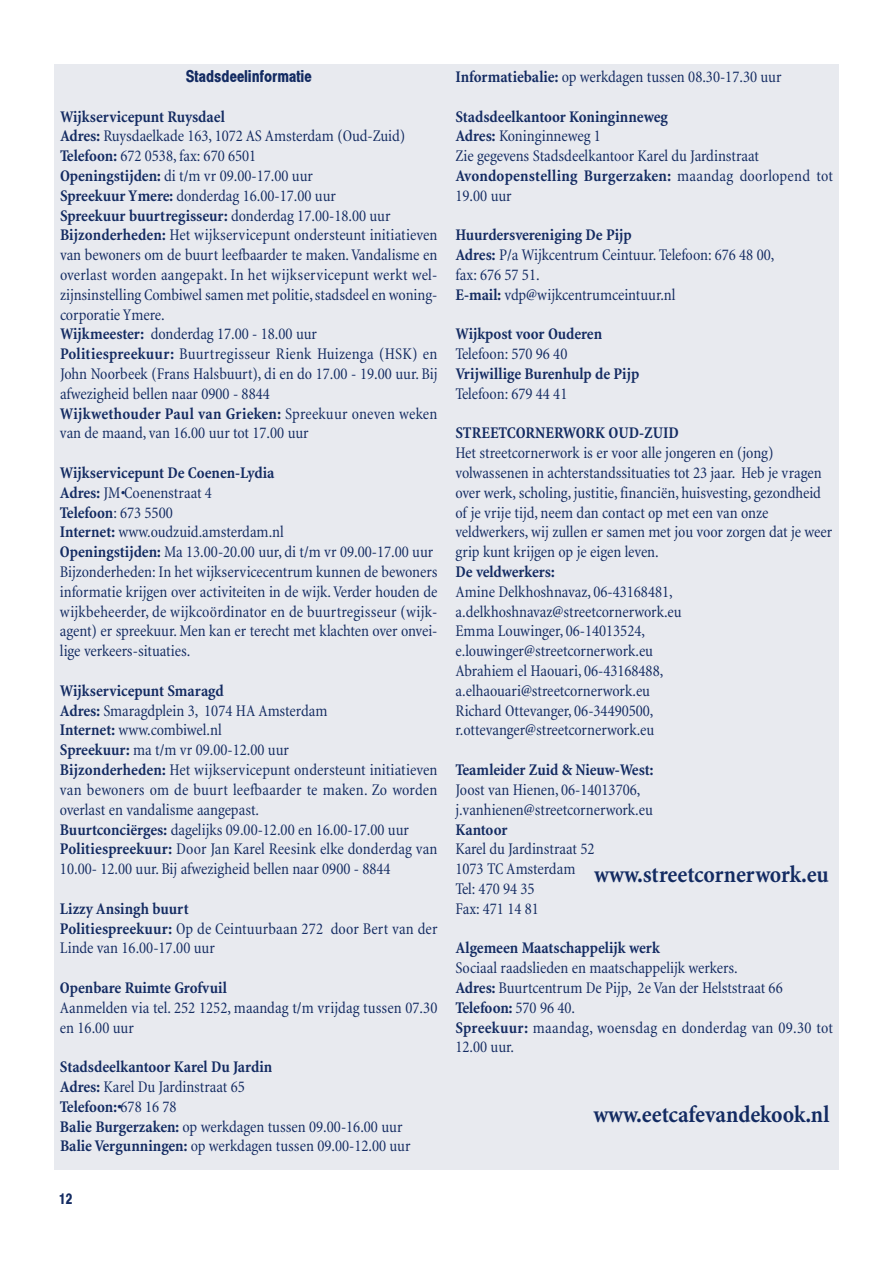
<style>
.page{position:relative;width:893px;height:1263px;background:#fff}
.page>*{position:absolute;margin:0;border:0;box-sizing:border-box;transform-origin:0 0}
.t1{font:700 condensed 24px "Minion";letter-spacing:-.005em;color:#132b62}
.t2{font:condensed 16.5px/19.8px "Minion";color:#132b62}
.t3{font:700 condensed 16.5px "Minion";letter-spacing:-.005em;color:#132b62}
.t4{font:700 16.5px "Xerox Sans Serif Narrow FC";color:#132b62}
.t5{font:700 15px "Xerox Sans Serif Narrow FC";color:#132b62}
.s1{font-weight:700}
</style>
<div class="page">
<div style="left:54px;top:64px;width:785px;height:1105px;background:#e8eaef"></div>
<p class="t4" style="left:186px;top:70px;width:128px">Stadsdeelinformatie</p>
<p class="t2" style="left:60px;top:108px;width:379px"><span class="s1">Wijkservicepunt Ruysdael<br>Adres:</span> Ruysdaelkade 163, 1072 AS Amsterdam (Oud-Zuid)<br><span class="s1">Telefoon:</span> 672 0538, fax: 670 6501<br><span class="s1">Openingstijden:</span> di t/m vr 09.00-17.00 uur<br><span class="s1">Spreekuur Ymere:</span> donderdag 16.00-17.00 uur<br><span class="s1">Spreekuur buurtregisseur:</span> donderdag 17.00-18.00 uur <span class="s1">Bijzonderheden:</span> Het wijkservicepunt ondersteunt initiatieven van bewoners om de buurt leefbaarder te maken.Vandalisme en overlast worden aangepakt. In het wijkservicepunt werkt wel&shy;zijnsinstelling Combiwel samen met politie,stadsdeel en woning&shy;corporatie Ymere.<br><span class="s1">Wijkmeester:</span> donderdag 17.00 - 18.00 uur<br><span class="s1">Politiespreekuur:</span> Buurtregisseur Rienk Huizenga (HSK) en John Noorbeek (Frans Halsbuurt), di en do 17.00 - 19.00 uur. Bij afwezigheid bellen naar 0900 - 8844<br><span class="s1">Wijkwethouder Paul van Grieken:</span> Spreekuur oneven weken van de maand, van 16.00 uur tot 17.00 uur</p>
<p class="t2" style="left:60px;top:464px;width:379px"><span class="s1">Wijkservicepunt De Coenen-Lydia<br>Adres:</span> JM•Coenenstraat 4<br><span class="s1">Telefoon</span>: 673 5500<br><span class="s1">Internet:</span> www.oudzuid.amsterdam.nl<br><span class="s1">Openingstijden:</span> Ma 13.00-20.00 uur, di t/m vr 09.00-17.00 uur Bijzonderheden: In het wijkservicecentrum kunnen de bewoners informatie krijgen over activiteiten in de wijk.Verder houden de wijkbeheerder, de wijkcoördinator en de buurtregisseur (wijk&shy;agent) er spreekuur. Men kan er terecht met klachten over onvei&shy;lige verkeers-situaties.</p>
<p class="t2" style="left:60px;top:682px;width:379px"><span class="s1">Wijkservicepunt Smaragd<br>Adres:</span> Smaragdplein 3, 1074 HA Amsterdam<br><span class="s1">Internet:</span> www.combiwel.nl<br><span class="s1">Spreekuur:</span> ma t/m vr 09.00-12.00 uur<br><span class="s1">Bijzonderheden:</span> Het wijkservicepunt ondersteunt initiatieven van bewoners om de buurt leefbaarder te maken. Zo worden overlast en vandalisme aangepast.<br><span class="s1">Buurtconciërges:</span> dagelijks 09.00-12.00 en 16.00-17.00 uur <span class="s1">Politiespreekuur:</span> Door Jan Karel Reesink elke donderdag van 10.00- 12.00 uur. Bij afwezigheid bellen naar 0900 - 8844</p>
<p class="t2" style="left:60px;top:900px;width:379px"><span class="s1">Lizzy Ansingh buurt<br>Politiespreekuur:</span> Op de Ceintuurbaan 272 door Bert van der<br>Linde van 16.00-17.00 uur</p>
<p class="t3" style="left:60px;top:981px;width:168px">Openbare Ruimte Grofvuil</p>
<p class="t2" style="left:60px;top:999px;width:379px">Aanmelden via tel. 252 1252, maandag t/m vrijdag tussen 07.30 en 16.00 uur</p>
<p class="t2" style="left:60px;top:1058px;width:352px"><span class="s1">Stadsdeelkantoor Karel Du Jardin<br>Adres:</span> Karel Du Jardinstraat 65<br><span class="s1">Telefoon:•</span>678 16 78<br><span class="s1">Balie Burgerzaken:</span> op werkdagen tussen 09.00-16.00 uur <span class="s1">BalieVergunningen:</span> op werkdagen tussen 09.00-12.00 uur</p>
<p class="t5" style="left:59px;top:1193px;width:15px">12</p>
<p class="t2" style="left:455px;top:68px;width:328px"><span class="s1">Informatiebalie:</span> op werkdagen tussen 08.30-17.30 uur</p>
<p class="t2" style="left:455px;top:108px;width:379px"><span class="s1">Stadsdeelkantoor Koninginneweg<br>Adres:</span> Koninginneweg 1<br>Zie gegevens Stadsdeelkantoor Karel du Jardinstraat <span class="s1">Avondopenstelling Burgerzaken:</span> maandag doorlopend tot 19.00 uur</p>
<p class="t2" style="left:455px;top:227px;width:320px"><span class="s1">Huurdersvereniging De Pijp<br>Adres:</span> P/a Wijkcentrum Ceintuur. Telefoon: 676 48 00, fax: 676 57 51.<br><span class="s1">E-mail:</span> vdp@wijkcentrumceintuur.nl</p>
<p class="t3" style="left:455px;top:328px;width:148px">Wijkpost voor Ouderen</p>
<p class="t2" style="left:455px;top:345px;width:113px">Telefoon: 570 96 40</p>
<p class="t3" style="left:455px;top:368px;width:185px">Vrijwillige Burenhulp de Pijp</p>
<p class="t2" style="left:455px;top:385px;width:113px">Telefoon: 679 44 41</p>
<p class="t3" style="left:455px;top:427px;width:225px">STREETCORNERWORK OUD-ZUID</p>
<p class="t2" style="left:455px;top:444px;width:378px">Het streetcornerwork is er voor alle jongeren en (jong) volwassenen in achterstandssituaties tot 23 jaar. Heb je vragen over werk,scholing, justitie, financiën, huisvesting, gezondheid of je vrije tijd, neem dan contact op met een van onze veldwerkers,wij zullen er samen met jou voor zorgen dat je weer grip kunt krijgen op je eigen leven.</p>
<p class="t3" style="left:455px;top:566px;width:101px">De veldwerkers:</p>
<p class="t2" style="left:455px;top:583px;width:228px">Amine Delkhoshnavaz, 06-43168481, a.delkhoshnavaz@streetcornerwork.eu Emma Louwinger, 06-14013524, e.louwinger@streetcornerwork.eu Abrahiem el Haouari, 06-43168488, a.elhaouari@streetcornerwork.eu Richard Ottevanger, 06-34490500, r.ottevanger@streetcornerwork.eu</p>
<p class="t3" style="left:455px;top:764px;width:199px">Teamleider Zuid &amp; Nieuw-West:</p>
<p class="t2" style="left:455px;top:781px;width:199px">Joost van Hienen, 06-14013706, j.vanhienen@streetcornerwork.eu</p>
<p class="t3" style="left:455px;top:823px;width:54px">Kantoor</p>
<p class="t2" style="left:455px;top:840px;width:140px">Karel du Jardinstraat 52<br>1073 TC Amsterdam<br>Tel: 470 94 35<br>Fax: 471 14 81</p>
<p class="t3" style="left:455px;top:942px;width:206px">Algemeen Maatschappelijk werk</p>
<p class="t2" style="left:455px;top:959px;width:379px">Sociaal raadslieden en maatschappelijk werkers.<br><span class="s1">Adres:</span> Buurtcentrum De Pijp, 2e Van der Helststraat 66<br><span class="s1">Telefoon:</span> 570 96 40.<br><span class="s1">Spreekuur:</span> maandag, woensdag en donderdag van 09.30 tot 12.00 uur.</p>
<h1 class="t1" style="left:594px;top:865px;width:236px">www.streetcornerwork.eu</h1>
<h1 class="t1" style="left:593px;top:1105px;width:238px">www.eetcafevandekook.nl</h1>
</div>
